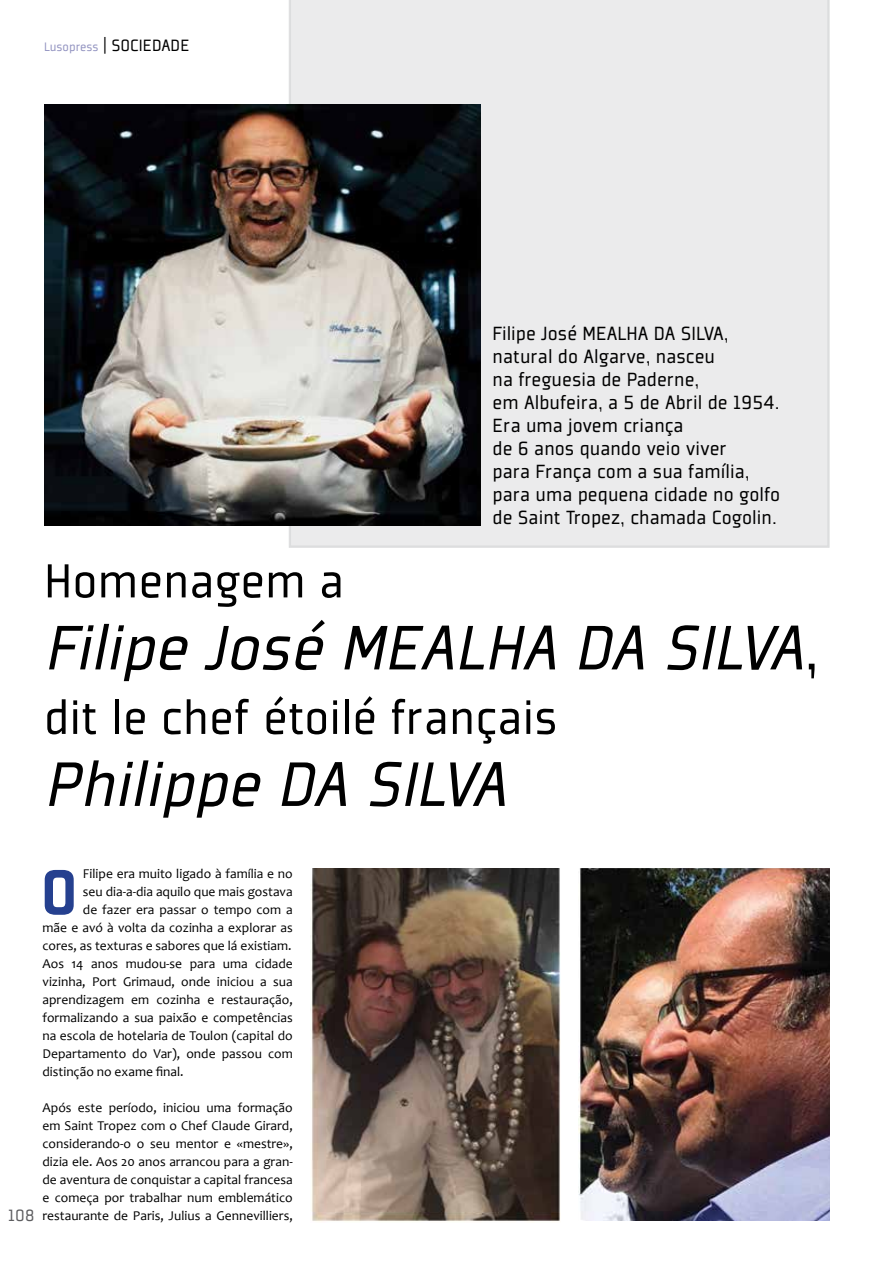
<style>
.page{position:relative;width:893px;height:1263px;background:#fff}
.page>*{position:absolute;margin:0;border:0;box-sizing:border-box;transform-origin:0 0}
.t1{font:italic 69px "Plexes Book Pro";color:#000}
.t2{font:69px "Plexes Black Pro";color:#25408f}
.t3{font:52.5px "Plexes Book Pro";color:#000}
.t4{font:21px/23.1px "Plexes Book Pro";color:#000}
.t5{font:18px "Plexes Book Pro";color:#000}
.t6{font:18px "Plexes Book Pro";color:#5d5d60}
.t7{font:13.5px/18px "Candara";color:#000;text-align:justify}
.s1{font-size:13.5px;color:#9394c1}
.s2{font-style:normal}
</style>
<div class="page">
<div style="left:290px;top:0;width:538px;height:546px;background:#ebebec"></div>
<img style="left:44px;top:104px;width:436px;height:421px">
<img style="left:311px;top:868px;width:250px;height:354px">
<img style="left:579px;top:868px;width:250px;height:353px">
<h3 class="t5" style="left:44px;top:34px;width:147px"><span class="s1">Lusopress</span> | SOCIEDADE</h3>
<p class="t4" style="left:493px;top:321px;width:289px">Filipe José MEALHA DA SILVA, natural do Algarve, nasceu<br>na freguesia de Paderne,<br>em Albufeira, a 5 de Abril de 1954.<br>Era uma jovem criança<br>de 6 anos quando veio viver<br>para França com a sua família, para uma pequena cidade no golfo de Saint Tropez, chamada Cogolin.</p>
<h2 class="t3" style="left:44px;top:546px;width:302px">Homenagem a</h2>
<h1 class="t1" style="left:44px;top:602px;width:778px">Filipe José MEALHA DA SILVA<span class="s2">,</span></h1>
<h2 class="t3" style="left:44px;top:683px;width:515px">dit le chef étoilé français</h2>
<h1 class="t1" style="left:44px;top:739px;width:481px">Philippe DA SILVA</h1>
<h3 class="t6" style="left:8px;top:1203px;width:28px">108</h3>
<p class="t7" style="left:83px;top:864px;width:211px">Filipe era muito ligado à família e no</p>
<p class="t7" style="left:83px;top:882px;width:211px">seu dia-a-dia aquilo que mais gostava</p>
<p class="t7" style="left:83px;top:900px;width:211px">de fazer era passar o tempo com a</p>
<p class="t7" style="left:43px;top:918px;width:252px">mãe e avó à volta da cozinha a explorar as</p>
<p class="t7" style="left:43px;top:936px;width:251px">cores, as texturas e sabores que lá existiam.</p>
<p class="t7" style="left:43px;top:954px;width:252px">Aos 14 anos mudou-se para uma cidade</p>
<p class="t7" style="left:43px;top:972px;width:252px">vizinha, Port Grimaud, onde iniciou a sua</p>
<p class="t7" style="left:43px;top:990px;width:252px">aprendizagem em cozinha e restauração,</p>
<p class="t7" style="left:43px;top:1008px;width:252px">formalizando a sua paixão e competências</p>
<p class="t7" style="left:43px;top:1026px;width:252px">na escola de hotelaria de Toulon (capital do</p>
<p class="t7" style="left:43px;top:1044px;width:252px">Departamento do Var), onde passou com</p>
<p class="t7" style="left:43px;top:1062px;width:143px">distinção no exame final.</p>
<p class="t7" style="left:43px;top:1098px;width:252px">Após este período, iniciou uma formação em Saint Tropez com o Chef Claude Girard, considerando-o o seu mentor e «mestre», dizia ele. Aos 20 anos arrancou para a gran&shy;de aventura de conquistar a capital francesa e começa por trabalhar num emblemático restaurante de Paris, Julius a Gennevilliers,</p>
<h1 class="t2" style="left:41px;top:847px;width:39px">O</h1>
</div>
